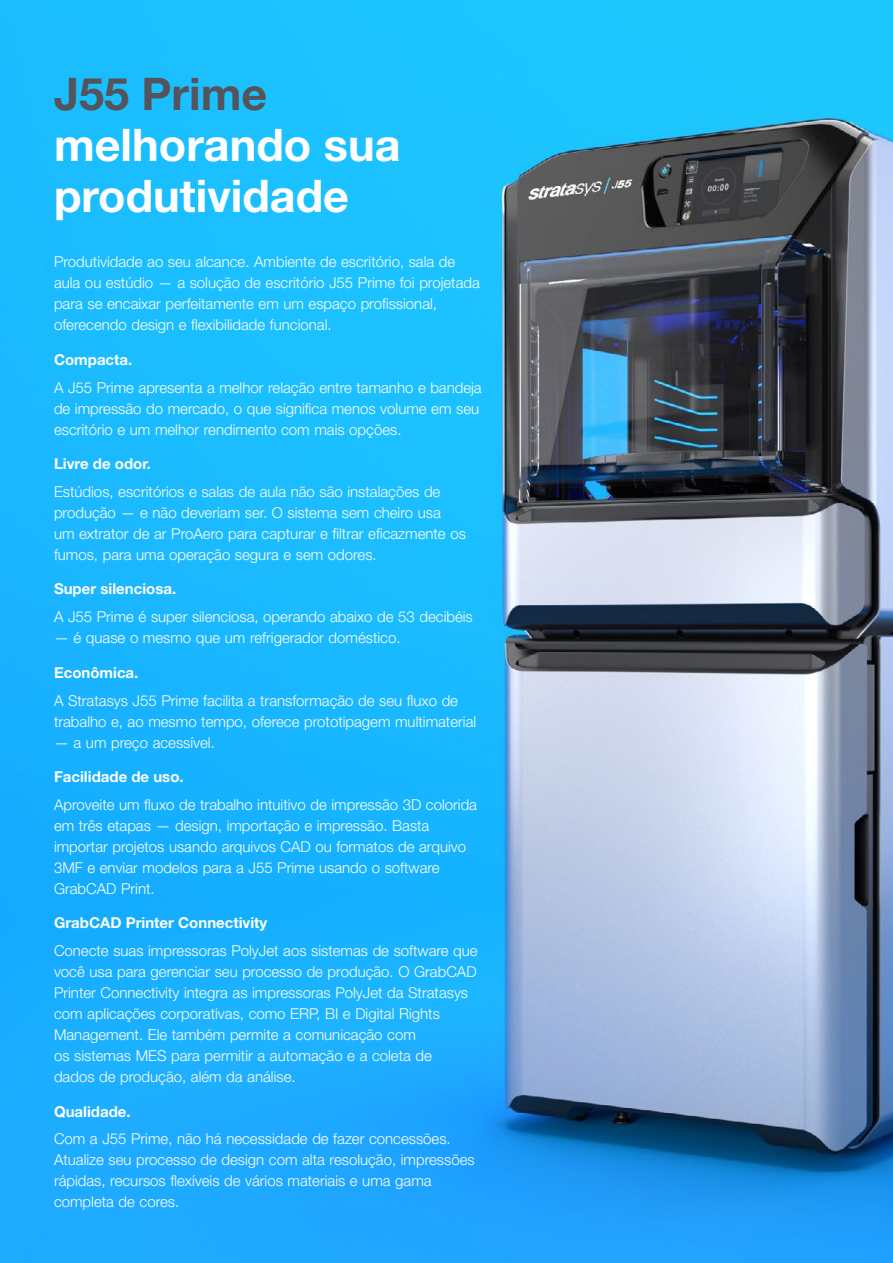
<style>
.page{position:relative;width:893px;height:1263px;background:#fff}
.page>*{position:absolute;margin:0;border:0;box-sizing:border-box;transform-origin:0 0}
.t1{font:700 45px/51px "Helvetica Neue LT Std";color:#fff}
.t2{font:700 45px "Helvetica Neue LT Std";color:#54555a}
.t3{font:300 15px/21px "Helvetica Neue LT Std";color:#fff}
.t4{font:700 15px "Helvetica Neue LT Std";color:#fff}
</style>
<div class="page">
<img style="left:0;top:0;width:893px;height:1263px">
<h1 class="t2" style="left:54px;top:66px;width:215px">J55 Prime</h1>
<h1 class="t1" style="left:54px;top:118px;width:348px">melhorando sua produtividade</h1>
<p class="t3" style="left:54px;top:251px;width:427px">Produtividade ao seu alcance. Ambiente de escritório, sala de aula ou estúdio — a solução de escritório J55 Prime foi projetada para se encaixar perfeitamente em um espaço profissional, oferecendo design e flexibilidade funcional.</p>
<p class="t4" style="left:54px;top:350px;width:80px">Compacta.</p>
<p class="t3" style="left:54px;top:377px;width:429px">A J55 Prime apresenta a melhor relação entre tamanho e bandeja de impressão do mercado, o que significa menos volume em seu escritório e um melhor rendimento com mais opções.</p>
<p class="t4" style="left:54px;top:455px;width:98px">Livre de odor.</p>
<p class="t3" style="left:54px;top:481px;width:413px">Estúdios, escritórios e salas de aula não são instalações de produção — e não deveriam ser. O sistema sem cheiro usa<br>um extrator de ar ProAero para capturar e filtrar eficazmente os fumos, para uma operação segura e sem odores.</p>
<p class="t4" style="left:54px;top:580px;width:124px">Super silenciosa.</p>
<p class="t3" style="left:54px;top:606px;width:420px">A J55 Prime é super silenciosa, operando abaixo de 53 decibéis</p>
<p class="t3" style="left:54px;top:627px;width:348px">— é quase o mesmo que um refrigerador doméstico.</p>
<p class="t4" style="left:54px;top:663px;width:86px">Econômica.</p>
<p class="t3" style="left:54px;top:689px;width:424px">A Stratasys J55 Prime facilita a transformação de seu fluxo de trabalho e, ao mesmo tempo, oferece prototipagem multimaterial</p>
<p class="t3" style="left:54px;top:731px;width:162px">— a um preço acessível.</p>
<p class="t4" style="left:54px;top:767px;width:131px">Facilidade de uso.</p>
<p class="t3" style="left:54px;top:794px;width:425px">Aproveite um fluxo de trabalho intuitivo de impressão 3D colorida em três etapas — design, importação e impressão. Basta importar projetos usando arquivos CAD ou formatos de arquivo 3MF e enviar modelos para a J55 Prime usando o software GrabCAD Print.</p>
<p class="t4" style="left:54px;top:914px;width:215px">GrabCAD Printer Connectivity</p>
<p class="t3" style="left:54px;top:940px;width:425px">Conecte suas impressoras PolyJet aos sistemas de software que você usa para gerenciar seu processo de produção. O GrabCAD Printer Connectivity integra as impressoras PolyJet da Stratasys com aplicações corporativas, como ERP, BI e Digital Rights Management. Ele também permite a comunicação com<br>os sistemas MES para permitir a automação e a coleta de<br>dados de produção, além da análise.</p>
<p class="t4" style="left:54px;top:1102px;width:78px">Qualidade.</p>
<p class="t3" style="left:54px;top:1128px;width:422px">Com a J55 Prime, não há necessidade de fazer concessões.<br>Atualize seu processo de design com alta resolução, impressões rápidas, recursos flexíveis de vários materiais e uma gama completa de cores.</p>
</div>
